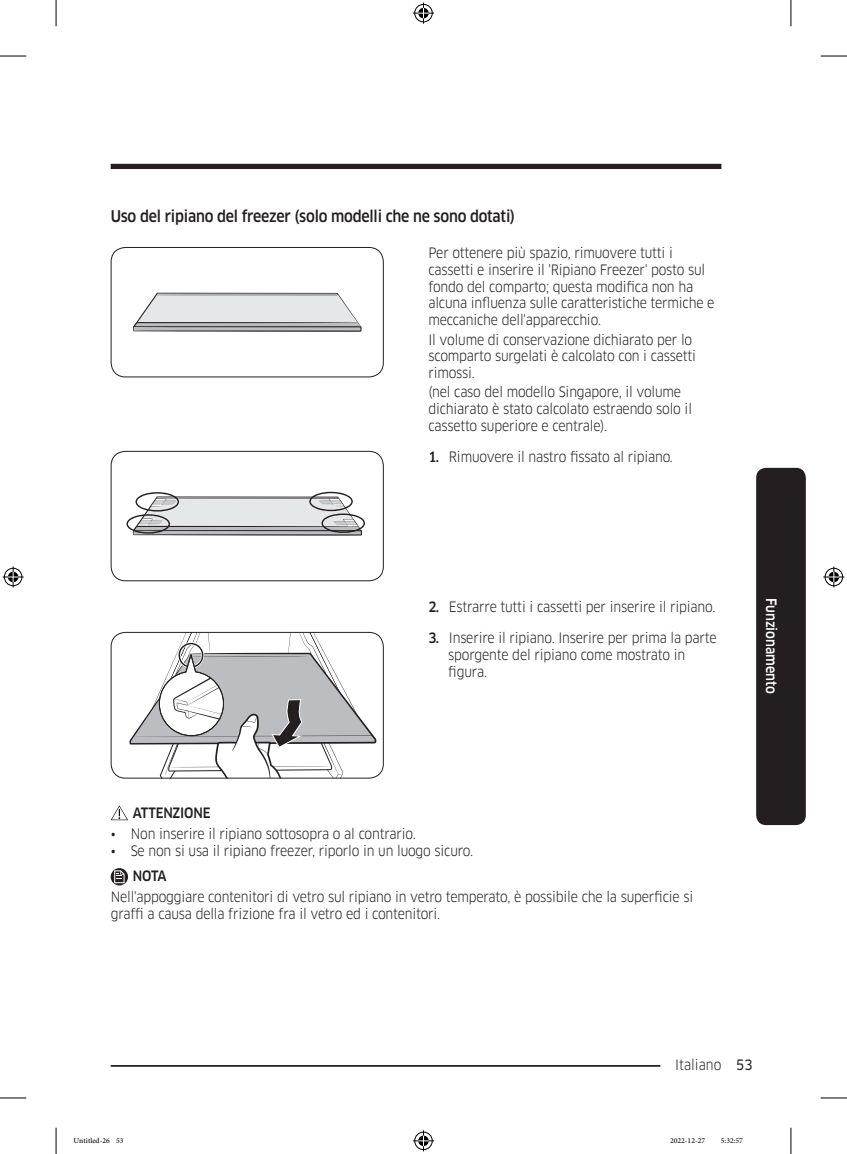
<style>
.page{position:relative;width:847px;height:1154px;background:#fff}
.page>*{position:absolute;margin:0;border:0;box-sizing:border-box;transform-origin:0 0}
.t1{font:500 15.75px "Samsung Clan Pro";letter-spacing:-.015em;color:#231f20;scale:.9 1}
.t2{font:14px/16.8px "Samsung Clan Pro";letter-spacing:-.015em;color:#231f20;scale:.9 1}
.DL_DT_Icon{font:500 14px "Samsung Clan Pro";letter-spacing:-.015em;color:#231f20;scale:.9 1}
.Sidebar{font:500 14px "Samsung Clan Pro";color:#fff;scale:.9 1}
.t3{font:10.5px "Adobe Arabic";color:#000}
.s1{font-weight:500}
.s2{font-family:"Samsung Clan Pro News"}
</style>
<div class="page">
<div style="left:111px;top:164px;width:610px;height:5px;background:#231f20"></div>
<hr style="left:111px;top:1065px;width:610px;height:2px;background:#231f20">
<div style="left:660px;top:1055px;width:76px;height:17px;background:#fff"></div>
<div style="left:755px;top:468px;width:50px;height:357px;background:#231f20;border-radius:10px"></div>
<svg style="left:133px;top:293px;width:228px;height:39px"></svg>
<div style="left:111px;top:247px;width:272px;height:130px;border:1px solid #231f20;border-radius:14px"></div>
<svg style="left:126px;top:492px;width:239px;height:43px"></svg>
<div style="left:111px;top:451px;width:272px;height:130px;border:1px solid #231f20;border-radius:14px"></div>
<svg style="left:117px;top:632px;width:259px;height:146px"></svg>
<div style="left:111px;top:632px;width:272px;height:146px;border:1px solid #231f20;border-radius:14px"></div>
<svg style="left:111px;top:805px;width:17px;height:15px"></svg>
<svg style="left:111px;top:868px;width:17px;height:17px"></svg>
<svg style="left:114px;top:870px;width:10px;height:13px"></svg>
<svg style="left:0;top:56px;width:26px;height:1px"></svg>
<svg style="left:820px;top:56px;width:26px;height:1px"></svg>
<svg style="left:0;top:1097px;width:26px;height:1px"></svg>
<svg style="left:820px;top:1097px;width:26px;height:1px"></svg>
<svg style="left:56px;top:0;width:1px;height:26px"></svg>
<svg style="left:56px;top:1128px;width:1px;height:26px"></svg>
<svg style="left:790px;top:0;width:1px;height:26px"></svg>
<svg style="left:790px;top:1128px;width:1px;height:26px"></svg>
<svg style="left:413px;top:3px;width:21px;height:21px"></svg>
<svg style="left:413px;top:1130px;width:21px;height:21px"></svg>
<svg style="left:3px;top:566px;width:21px;height:21px"></svg>
<svg style="left:823px;top:566px;width:21px;height:21px"></svg>
<h3 class="t1" style="left:111px;top:207px;width:451px">Uso del ripiano del freezer (solo modelli che ne sono dotati)</h3>
<p class="t2" style="left:428px;top:244px;width:319px">Per ottenere più spazio, rimuovere tutti i cassetti e inserire il 'Ripiano Freezer' posto sul fondo del comparto; questa modifica non ha alcuna influenza sulle caratteristiche termiche e meccaniche dell'apparecchio.</p>
<p class="t2" style="left:428px;top:331px;width:298px">Il volume di conservazione dichiarato per lo scomparto surgelati è calcolato con i cassetti rimossi.</p>
<p class="t2" style="left:428px;top:384px;width:294px">(nel caso del modello Singapore, il volume dichiarato è stato calcolato estraendo solo il cassetto superiore e centrale).</p>
<p class="t2" style="left:428px;top:448px;width:273px"><span class="s1">1.</span> Rimuovere il nastro fissato al ripiano.</p>
<p class="t2" style="left:428px;top:598px;width:320px"><span class="s1">2.</span> Estrarre tutti i cassetti per inserire il ripiano.</p>
<p class="t2" style="left:448px;top:629px;width:299px;text-indent:-20px"><span class="s1">3.</span> Inserire il ripiano. Inserire per prima la parte sporgente del ripiano come mostrato in figura.</p>
<p class="DL_DT_Icon" style="left:133px;top:804px;width:88px">ATTENZIONE</p>
<p class="t2" style="left:111px;top:826px;width:340px">• Non inserire il ripiano sottosopra o al contrario.</p>
<p class="t2" style="left:111px;top:843px;width:404px">• Se non si usa il ripiano freezer, riporlo in un luogo sicuro.</p>
<p class="DL_DT_Icon" style="left:133px;top:867px;width:39px">NOTA</p>
<p class="t2" style="left:111px;top:889px;width:648px">Nell'appoggiare contenitori di vetro sul ripiano in vetro temperato, è possibile che la superficie si graffi a causa della frizione fra il vetro ed i contenitori.</p>
<p class="Sidebar" style="left:779px;top:597px;width:109px;rotate:90deg">Funzionamento</p>
<p class="t2" style="left:675px;top:1056px;width:87px">Italiano <span class="s2">53</span></p>
<p class="t3" style="left:74px;top:1133px;width:51px">Untitled-26 53</p>
<p class="t3" style="left:669px;top:1133px;width:37px">2022-12-27</p>
<p class="t3" style="left:720px;top:1133px;width:24px">5:32:57</p>
</div>
